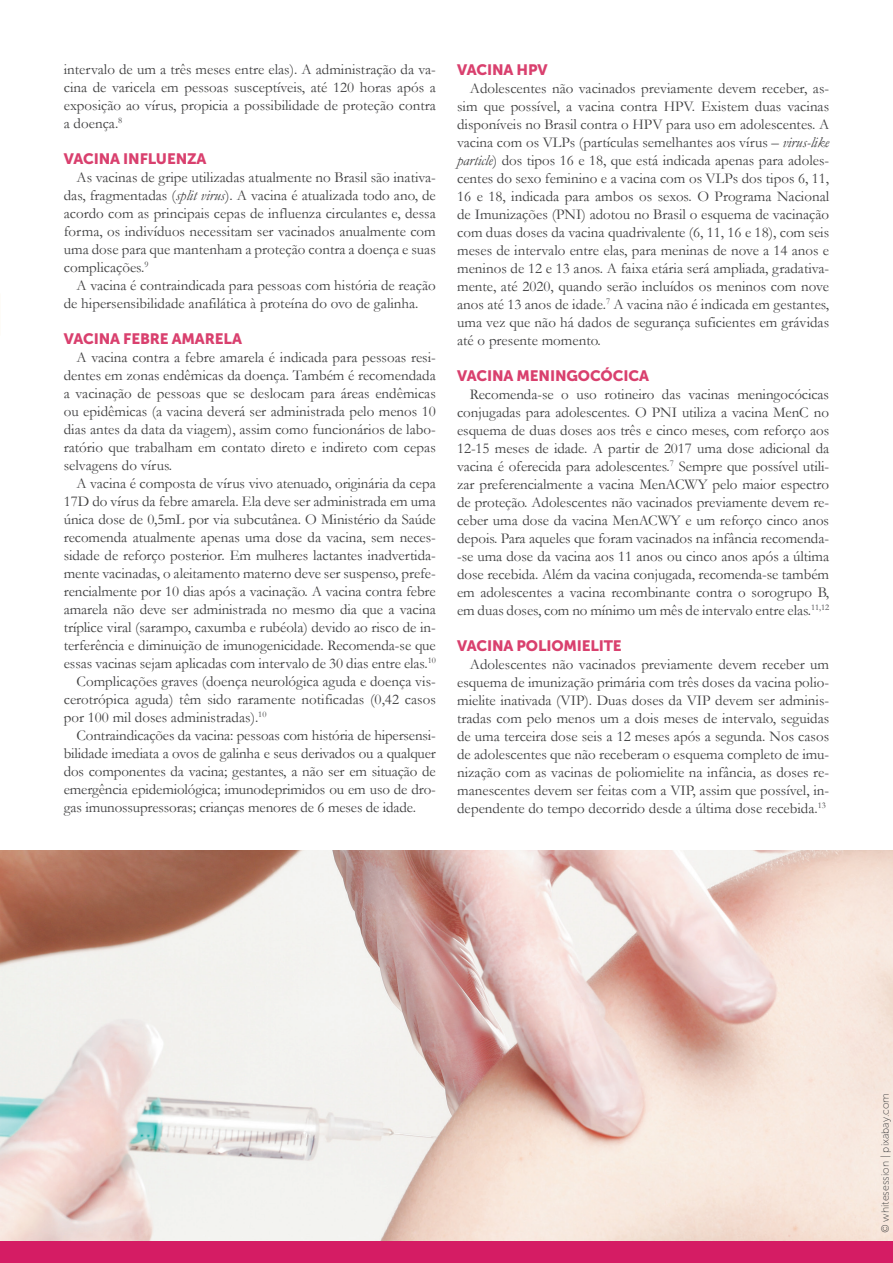
<style>
.page{position:relative;width:893px;height:1263px;background:#fff}
.page>*{position:absolute;margin:0;border:0;box-sizing:border-box;transform-origin:0 0}
.texto{font:15px/18px "Garamond";color:#3e3e3f;text-align:justify}
.texto-2{font:15px "Museo Sans 900";letter-spacing:-.01em;color:#d9406e}
.fonte{font:10.5px "Museo Sans 100";color:#3e3e3f}
.s1{font-style:italic}
</style>
<div class="page">
<img style="left:0;top:850px;width:893px;height:392px">
<div style="left:0;top:1242px;width:893px;height:21px;background:#d51c64"></div>
<p class="texto" style="left:64px;top:59px;width:374px">intervalo de um a três meses entre elas). A administração da va&shy;cina de varicela em pessoas susceptíveis, até 120 horas após a exposição ao vírus, propicia a possibilidade de proteção contra a doença.<sup>8</sup></p>
<p class="texto-2" style="left:64px;top:150px;width:144px">VACINA INFLUENZA</p>
<p class="texto" style="left:64px;top:167px;width:374px;text-indent:13px">As vacinas de gripe utilizadas atualmente no Brasil são inativa&shy;das, fragmentadas (<span class="s1">split virus</span>). A vacina é atualizada todo ano, de acordo com as principais cepas de influenza circulantes e, dessa forma, os indivíduos necessitam ser vacinados anualmente com uma dose para que mantenham a proteção contra a doença e suas complicações.<sup>9</sup></p>
<p class="texto" style="left:64px;top:275px;width:374px;text-indent:13px">A vacina é contraindicada para pessoas com história de reação de hipersensibilidade anafilática à proteína do ovo de galinha.</p>
<p class="texto-2" style="left:64px;top:330px;width:180px">VACINA FEBRE AMARELA</p>
<p class="texto" style="left:64px;top:347px;width:374px;text-indent:13px">A vacina contra a febre amarela é indicada para pessoas resi&shy;dentes em zonas endêmicas da doença. Também é recomendada a vacinação de pessoas que se deslocam para áreas endêmicas ou epidêmicas (a vacina deverá ser administrada pelo menos 10 dias antes da data da viagem), assim como funcionários de labo&shy;ratório que trabalham em contato direto e indireto com cepas selvagens do vírus.</p>
<p class="texto" style="left:64px;top:473px;width:374px;text-indent:13px">A vacina é composta de vírus vivo atenuado, originária da cepa 17D do vírus da febre amarela. Ela deve ser administrada em uma única dose de 0,5mL por via subcutânea. O Ministério da Saúde recomenda atualmente apenas uma dose da vacina, sem neces&shy;sidade de reforço posterior. Em mulheres lactantes inadvertida&shy;mente vacinadas, o aleitamento materno deve ser suspenso, prefe&shy;rencialmente por 10 dias após a vacinação. A vacina contra febre amarela não deve ser administrada no mesmo dia que a vacina tríplice viral (sarampo, caxumba e rubéola) devido ao risco de in&shy;terferência e diminuição de imunogenicidade. Recomenda-se que essas vacinas sejam aplicadas com intervalo de 30 dias entre elas.<sup>10</sup></p>
<p class="texto" style="left:64px;top:671px;width:374px;text-indent:13px">Complicações graves (doença neurológica aguda e doença vis&shy;cerotrópica aguda) têm sido raramente notificadas (0,42 casos por 100 mil doses administradas).<sup>10</sup></p>
<p class="texto" style="left:64px;top:725px;width:374px;text-indent:13px">Contraindicações da vacina: pessoas com história de hipersensi&shy;bilidade imediata a ovos de galinha e seus derivados ou a qualquer dos componentes da vacina; gestantes, a não ser em situação de emergência epidemiológica; imunodeprimidos ou em uso de dro&shy;gas imunossupressoras; crianças menores de 6 meses de idade.</p>
<p class="texto-2" style="left:457px;top:61px;width:92px">VACINA HPV</p>
<p class="texto" style="left:457px;top:79px;width:374px;text-indent:13px">Adolescentes não vacinados previamente devem receber, as&shy;sim que possível, a vacina contra HPV. Existem duas vacinas disponíveis no Brasil contra o HPV para uso em adolescentes. A vacina com os VLPs (partículas semelhantes aos vírus – <span class="s1">virus-like particle</span>) dos tipos 16 e 18, que está indicada apenas para adoles&shy;centes do sexo feminino e a vacina com os VLPs dos tipos 6, 11, 16 e 18, indicada para ambos os sexos. O Programa Nacional de Imunizações (PNI) adotou no Brasil o esquema de vacinação com duas doses da vacina quadrivalente (6, 11, 16 e 18), com seis meses de intervalo entre elas, para meninas de nove a 14 anos e meninos de 12 e 13 anos. A faixa etária será ampliada, gradativa&shy;mente, até 2020, quando serão incluídos os meninos com nove anos até 13 anos de idade.<sup>7</sup> A vacina não é indicada em gestantes, uma vez que não há dados de segurança suficientes em grávidas até o presente momento.</p>
<p class="texto-2" style="left:457px;top:367px;width:193px">VACINA MENINGOCÓCICA</p>
<p class="texto" style="left:457px;top:385px;width:374px;text-indent:13px">Recomenda-se o uso rotineiro das vacinas meningocócicas conjugadas para adolescentes. O PNI utiliza a vacina MenC no esquema de duas doses aos três e cinco meses, com reforço aos 12-15 meses de idade. A partir de 2017 uma dose adicional da vacina é oferecida para adolescentes.<sup>7</sup> Sempre que possível utili&shy;zar preferencialmente a vacina MenACWY pelo maior espectro de proteção. Adolescentes não vacinados previamente devem re&shy;ceber uma dose da vacina MenACWY e um reforço cinco anos depois. Para aqueles que foram vacinados na infância recomenda--se uma dose da vacina aos 11 anos ou cinco anos após a última dose recebida. Além da vacina conjugada, recomenda-se também em adolescentes a vacina recombinante contra o sorogrupo B, em duas doses, com no mínimo um mês de intervalo entre elas.<sup>11,12</sup></p>
<p class="texto-2" style="left:457px;top:637px;width:166px">VACINA POLIOMIELITE</p>
<p class="texto" style="left:457px;top:655px;width:374px;text-indent:13px">Adolescentes não vacinados previamente devem receber um esquema de imunização primária com três doses da vacina polio&shy;mielite inativada (VIP). Duas doses da VIP devem ser adminis&shy;tradas com pelo menos um a dois meses de intervalo, seguidas de uma terceira dose seis a 12 meses após a segunda. Nos casos de adolescentes que não receberam o esquema completo de imu&shy;nização com as vacinas de poliomielite na infância, as doses re&shy;manescentes devem ser feitas com a VIP, assim que possível, in&shy;dependente do tempo decorrido desde a última dose recebida.<sup>13</sup></p>
<p class="fonte" style="left:879px;top:1233px;width:142px;rotate:-90deg">© whitesession | pixabay.com</p>
</div>
